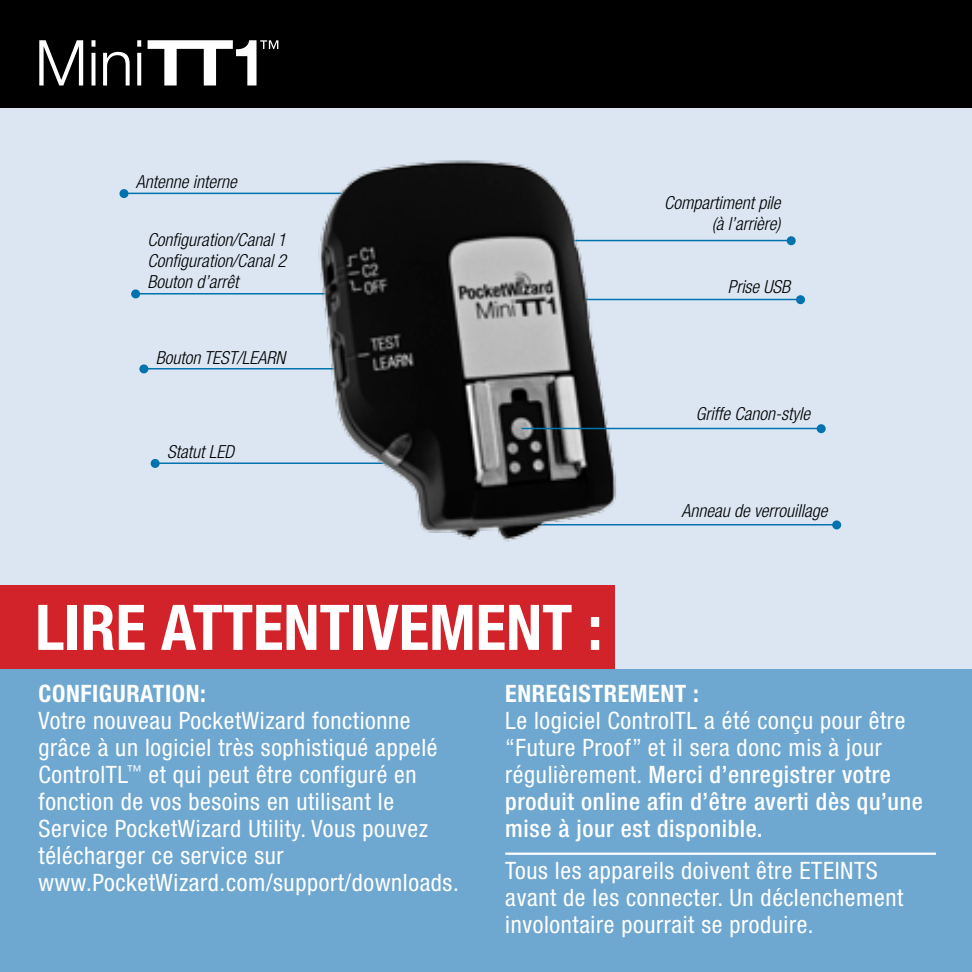
<style>
.page{position:relative;width:972px;height:972px;background:#dbe6f2}
.page>*{position:absolute;margin:0;border:0;box-sizing:border-box;transform-origin:0 0}
.t1{font:700 condensed 63px "Helvetica Neue";color:#fff}
.t2{font:condensed 24px/27px "Helvetica Neue";letter-spacing:.025em;color:#fff}
.t3{font:500 condensed 24px/27px "Helvetica Neue";letter-spacing:.025em;color:#fff}
.t4{font:700 condensed 24px "Helvetica Neue";letter-spacing:.025em;color:#fff}
.t5{font:italic 300 condensed 18px/21px "Helvetica Neue";color:#000;text-align:justify}
.s1{font-weight:400}
</style>
<div class="page">
<div style="left:0;top:0;width:972px;height:107px;background:#000"></div>
<div style="left:0;top:585px;width:615px;height:87px;background:#d2232a"></div>
<div style="left:0;top:669px;width:972px;height:303px;background:#6ea7d0"></div>
<hr style="left:505px;top:853px;width:431px;height:2px;background:#fff">
<div style="left:832px;top:520px;width:9px;height:9px;background:#0073ae;border-radius:50%"></div>
<hr style="left:530px;top:524px;width:306px;height:2px;background:#0073ae">
<div style="left:151px;top:459px;width:9px;height:9px;background:#0073ae;border-radius:50%"></div>
<hr style="left:159px;top:463px;width:228px;height:1px;background:#0073ae">
<div style="left:131px;top:289px;width:9px;height:9px;background:#0073ae;border-radius:50%"></div>
<hr style="left:139px;top:293px;width:193px;height:2px;background:#0073ae">
<div style="left:119px;top:189px;width:9px;height:9px;background:#0073ae;border-radius:50%"></div>
<hr style="left:128px;top:193px;width:217px;height:1px;background:#0073ae">
<div style="left:139px;top:364px;width:9px;height:9px;background:#0073ae;border-radius:50%"></div>
<hr style="left:148px;top:368px;width:189px;height:2px;background:#0073ae">
<div style="left:787px;top:236px;width:9px;height:9px;background:#0073ae;border-radius:50%"></div>
<hr style="left:569px;top:240px;width:222px;height:1px;background:#0073ae">
<div style="left:796px;top:295px;width:9px;height:9px;background:#0073ae;border-radius:50%"></div>
<hr style="left:583px;top:299px;width:217px;height:1px;background:#0073ae">
<img style="left:282px;top:160px;width:365px;height:382px">
<div style="left:817px;top:424px;width:9px;height:9px;background:#0073ae;border-radius:50%"></div>
<hr style="left:521px;top:428px;width:300px;height:1px;background:#0073ae">
<svg style="left:39px;top:40px;width:44px;height:45px"></svg>
<svg style="left:92px;top:40px;width:3px;height:7px"></svg>
<hr style="left:92px;top:53px;width:3px;height:33px;background:#fff">
<svg style="left:103px;top:52px;width:27px;height:34px"></svg>
<svg style="left:137px;top:40px;width:4px;height:7px"></svg>
<svg style="left:137px;top:53px;width:4px;height:33px"></svg>
<svg style="left:148px;top:40px;width:130px;height:46px"></svg>
<p class="t5" style="left:136px;top:171px;width:102px">Antenne interne</p>
<p class="t5" style="left:148px;top:229px;width:140px">Configuration/Canal 1<br>Configuration/Canal 2<br>Bouton d’arrêt</p>
<p class="t5" style="left:156px;top:347px;width:131px">Bouton TEST/LEARN</p>
<p class="t5" style="left:167px;top:441px;width:69px">Statut LED</p>
<h1 class="t1" style="left:35px;top:589px;width:569px">LIRE ATTENTIVEMENT :</h1>
<p class="t5" style="left:664px;top:192px;width:118px;text-align:right">Compartiment pile (à l’arrière)</p>
<p class="t5" style="left:728px;top:276px;width:64px">Prise USB</p>
<p class="t5" style="left:696px;top:403px;width:116px">Griffe Canon-style</p>
<p class="t5" style="left:682px;top:500px;width:147px">Anneau de verrouillage</p>
<p class="t4" style="left:39px;top:679px;width:169px">CONFIGURATION:</p>
<p class="t2" style="left:39px;top:707px;width:422px">Votre nouveau PocketWizard fonctionne grâce à un logiciel très sophistiqué appelé ControlTL<sup>™</sup> et qui peut être configuré en fonction de vos besoins en utilisant le Service PocketWizard Utility. Vous pouvez télécharger ce service sur www.PocketWizard.com/support/downloads.</p>
<p class="t4" style="left:505px;top:679px;width:195px">ENREGISTREMENT :</p>
<p class="t3" style="left:505px;top:707px;width:419px"><span class="s1">Le logiciel ControlTL a été conçu pour être “Future Proof” et il sera donc mis à jour régulièrement.</span> Merci d’enregistrer votre produit online afin d’être averti dès qu’une mise à jour est disponible.</p>
<p class="t2" style="left:505px;top:857px;width:400px">Tous les appareils doivent être ETEINTS avant de les connecter. Un déclenchement involontaire pourrait se produire.</p>
</div>
